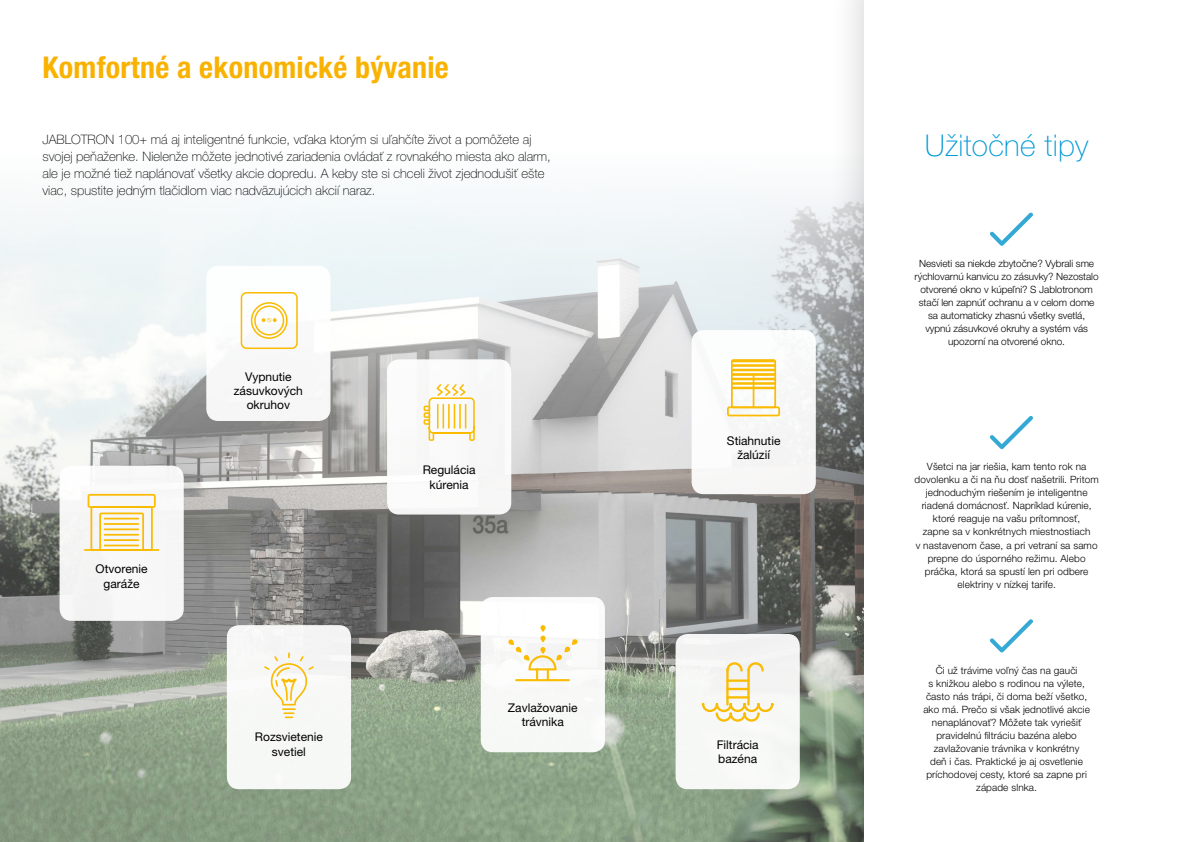
<style>
.page{position:relative;width:1191px;height:842px;background:#fff}
.page>*{position:absolute;margin:0;border:0;box-sizing:border-box;transform-origin:0 0}
.t1{font:700 condensed 30px "Helvetica Neue LT Pro";letter-spacing:.01em;color:#f9b200}
.t2{font:100 30px "Helvetica Neue LT Pro";letter-spacing:.01em;color:#0099d5}
.t3{font:100 13px/17px "Helvetica Neue LT Pro";color:#000}
.t4{font:12px/14.4px "Helvetica Neue LT Pro";color:#000;text-align:center}
.t5{font:300 10px/13px "Helvetica Neue LT Pro";letter-spacing:.01em;color:#000;text-align:center}
</style>
<div class="page">
<img style="left:0;top:199px;width:827px;height:643px">
<div style="left:827px;top:0;width:364px;height:842px;background:#000;opacity:.15"></div>
<div style="left:865px;top:0;width:326px;height:842px;background:#fff"></div>
<div style="left:481px;top:597px;width:124px;height:155px;background:#f8f9f7;border-radius:12px"></div>
<div style="left:675px;top:634px;width:124px;height:155px;background:#f6f8f6;border-radius:12px"></div>
<div style="left:60px;top:466px;width:124px;height:155px;background:#f7f7f7;border-radius:12px"></div>
<div style="left:387px;top:359px;width:124px;height:155px;background:#fff;border-radius:12px"></div>
<div style="left:206px;top:266px;width:124px;height:155px;background:#fff;border-radius:12px"></div>
<div style="left:691px;top:330px;width:125px;height:164px;background:#f8f8f8;border-radius:12px"></div>
<div style="left:227px;top:625px;width:124px;height:164px;background:#f7f8f6;border-radius:12px"></div>
<svg style="left:990px;top:212px;width:43px;height:34px"></svg>
<svg style="left:990px;top:416px;width:43px;height:33px"></svg>
<svg style="left:990px;top:619px;width:43px;height:33px"></svg>
<svg style="left:241px;top:292px;width:57px;height:57px"></svg>
<hr style="left:84px;top:549px;width:75px;height:2px;background:#fabb00">
<svg style="left:88px;top:494px;width:68px;height:57px"></svg>
<svg style="left:423px;top:384px;width:52px;height:57px"></svg>
<svg style="left:264px;top:652px;width:50px;height:66px"></svg>
<svg style="left:508px;top:625px;width:70px;height:56px"></svg>
<svg style="left:727px;top:359px;width:53px;height:57px"></svg>
<svg style="left:702px;top:703px;width:71px;height:19px"></svg>
<svg style="left:726px;top:662px;width:37px;height:10px"></svg>
<hr style="left:726px;top:669px;width:2px;height:37px;background:#fabb00">
<hr style="left:747px;top:669px;width:2px;height:37px;background:#fabb00">
<hr style="left:726px;top:679px;width:23px;height:3px;background:#fabb00">
<hr style="left:726px;top:688px;width:23px;height:2px;background:#fabb00">
<hr style="left:726px;top:696px;width:23px;height:2px;background:#fabb00">
<h1 class="t1" style="left:43px;top:49px;width:408px">Komfortné a ekonomické bývanie</h1>
<p class="t3" style="left:43px;top:131px;width:510px">JABLOTRON 100+ má aj inteligentné funkcie, vďaka ktorým si uľahčíte život a pomôžete aj svojej peňaženke. Nielenže môžete jednotivé zariadenia ovládať z rovnakého miesta ako alarm, ale je možné tiež naplánovať všetky akcie dopredu. A keby ste si chceli život zjednodušiť ešte viac, spustite jedným tlačidlom viac nadväzujúcich akcií naraz.</p>
<p class="t4" style="left:96px;top:562px;width:54px">Otvorenie garáže</p>
<p class="t4" style="left:234px;top:369px;width:71px">Vypnutie zásuvkových okruhov</p>
<p class="t4" style="left:255px;top:730px;width:69px">Rozsvietenie svetiel</p>
<p class="t4" style="left:423px;top:463px;width:54px">Regulácia kúrenia</p>
<p class="t4" style="left:508px;top:700px;width:71px">Zavlažovanie trávnika</p>
<p class="t4" style="left:727px;top:433px;width:55px">Stiahnutie žalúzií</p>
<p class="t4" style="left:716px;top:737px;width:43px;text-align:left">Filtrácia bazéna</p>
<h1 class="t2" style="left:925px;top:128px;width:165px">Užitočné tipy</h1>
<p class="t5" style="left:914px;top:257px;width:185px">Nesvieti sa niekde zbytočne? Vybrali sme rýchlovarnú kanvicu zo zásuvky? Nezostalo otvorené okno v kúpeľni? S Jablotronom stačí len zapnúť ochranu a v celom dome sa automaticky zhasnú všetky svetlá, vypnú zásuvkové okruhy a systém vás upozorní na otvorené okno.</p>
<p class="t5" style="left:914px;top:460px;width:186px">Všetci na jar riešia, kam tento rok na dovolenku a či na ňu dosť našetrili. Pritom jednoduchým riešením je inteligentne riadená domácnosť. Napríklad kúrenie, ktoré reaguje na vašu prítomnosť,<br>zapne sa v konkrétnych miestnostiach<br>v nastavenom čase, a pri vetraní sa samo prepne do úsporného režimu. Alebo práčka, ktorá sa spustí len pri odbere elektriny v nízkej tarife.</p>
<p class="t5" style="left:923px;top:663px;width:168px">Či už trávime voľný čas na gauči<br>s knižkou alebo s rodinou na výlete, často nás trápi, či doma beží všetko, ako má. Prečo si však jednotlivé akcie nenaplánovať? Môžete tak vyriešiť pravidelnú filtráciu bazéna alebo zavlažovanie trávnika v konkrétny<br>deň i čas. Praktické je aj osvetlenie príchodovej cesty, ktoré sa zapne pri západe slnka.</p>
</div>
